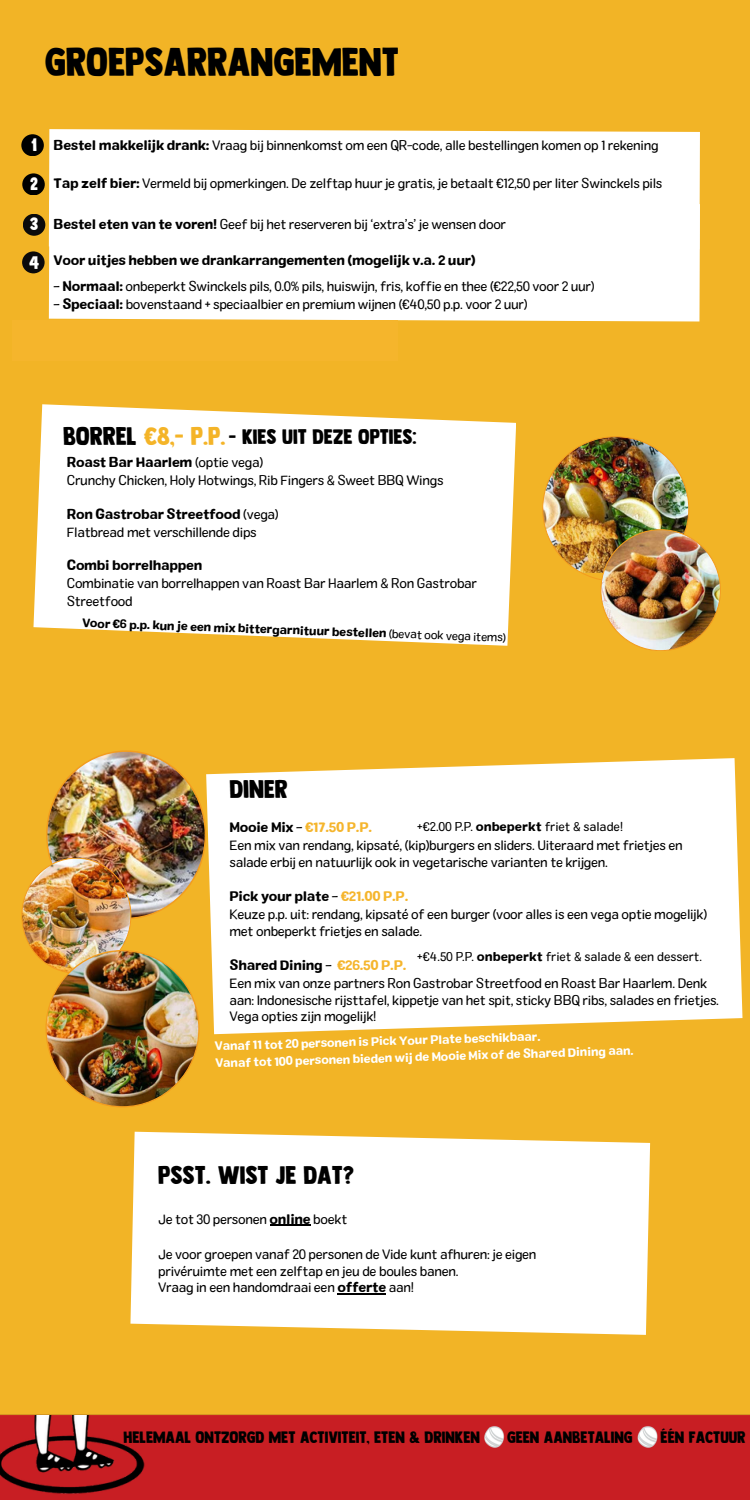
<style>
.page{position:relative;width:750px;height:1500px;background:#fff}
.page>*{position:absolute;margin:0;border:0;box-sizing:border-box;transform-origin:0 0}
.t1{font:40.05px "Longreach";color:#000}
.t2{font:25.5px "Longreach";color:#000}
.t3{font:25.5px "Longreach";color:#f4b428}
.t4{font:21px "Longreach";color:#000}
.t5{font:18px/39.3px "Longreach";color:#fff;text-align:justify}
.t6{font:16.5px "Longreach";color:#000}
.t7{font:13.5px/16.8px "Colby St Reg";letter-spacing:-.02em;color:#000}
.t8{font:700 13.5px "Colby";letter-spacing:-.02em;color:#000}
.t9{font:700 13.5px "Colby";letter-spacing:-.02em;color:#f5b52c}
.t10{font:12.45px "Colby St Reg";color:#000}
.t11{font:700 12px "Colby";color:#fff}
.t12{font:700 12px "Colby";color:#000}
.s1{font-family:"Colby";font-weight:700}
.s2{color:#000}
.s3{font-family:"Colby St Reg";font-weight:400}
.s4{color:#f5b52c}
</style>
<div class="page">
<div style="left:0;top:0;width:749px;height:1500px;background:#f2b426"></div>
<svg style="left:33px;top:404px;width:482px;height:242px;background:#fdf8ea"></svg>
<div style="left:0;top:1414px;width:749px;height:86px;background:#c81e23"></div>
<img style="left:542px;top:436px;width:178px;height:215px">
<div style="left:21px;top:134px;width:23px;height:22px;background:#000;border-radius:50%"></div>
<img style="left:21px;top:750px;width:185px;height:357px">
<div style="left:23px;top:214px;width:22px;height:22px;background:#0b0a0b;border-radius:50%"></div>
<div style="left:22px;top:173px;width:23px;height:22px;background:#000;border-radius:50%"></div>
<img style="left:0;top:1415px;width:151px;height:83px">
<div style="left:49px;top:129px;width:650px;height:72px;background:#fff"></div>
<div style="left:22px;top:251px;width:23px;height:22px;background:#0b0a0b;border-radius:50%"></div>
<svg style="left:206px;top:758px;width:536px;height:276px;background:#fef9ef"></svg>
<svg style="left:130px;top:1131px;width:519px;height:204px;background:#fdf8ec"></svg>
<div style="left:207px;top:1201px;width:225px;height:104px;background:#fff"></div>
<hr style="left:269px;top:1225px;width:41px;height:1px;background:#000">
<hr style="left:337px;top:1293px;width:49px;height:1px;background:#000">
<div style="left:271px;top:1233px;width:225px;height:9px;background:#fff"></div>
<div style="left:49px;top:201px;width:650px;height:120px;background:#fff"></div>
<h4 class="t1" style="left:45px;top:38px;width:355px">GROEPSARRANGEMENT</h4>
<p class="t5" style="left:29px;top:125px;width:12px">1<br>2<br>3<br>4</p>
<p class="t7" style="left:54px;top:136px;width:606px"><span class="s1">Bestel makkelijk drank:</span> Vraag bij binnenkomst om een QR-code, alle bestellingen komen op 1 rekening</p>
<p class="t7" style="left:54px;top:174px;width:610px"><span class="s1">Tap zelf bier:</span> Vermeld bij opmerkingen. De zelftap huur je gratis, je betaalt €12,50 per liter Swinckels pils</p>
<p class="t7" style="left:54px;top:215px;width:454px"><span class="s1">Bestel eten van te voren!</span> Geef bij het reserveren bij ‘extra’s’ je wensen door</p>
<p class="t8" style="left:54px;top:254px;width:423px">Voor uitjes hebben we drankarrangementen (mogelijk v.a. 2 uur)</p>
<p class="t7" style="left:54px;top:277px;width:542px"><span class="s1">- Normaal:</span> onbeperkt Swinckels pils, 0.0% pils, huiswijn, fris, koffie en thee (€22,50 voor 2 uur)</p>
<p class="t7" style="left:54px;top:295px;width:475px"><span class="s1">- Speciaal:</span> bovenstaand + speciaalbier en premium wijnen (€40,50 p.p. voor 2 uur)</p>
<p class="t3" style="left:63px;top:421px;width:164px"><span class="s2">BORREL</span> €8,- P.P.</p>
<p class="t4" style="left:229px;top:424px;width:189px">- KIES UIT DEZE OPTIES:</p>
<p class="t8" style="left:67px;top:456px;width:198px">Roast Bar Haarlem <span class="s3">(optie vega)</span></p>
<p class="t7" style="left:67px;top:471px;width:378px">Crunchy Chicken, Holy Hotwings, Rib Fingers &amp; Sweet BBQ Wings</p>
<p class="t8" style="left:67px;top:508px;width:213px">Ron Gastrobar Streetfood <span class="s3">(vega)</span></p>
<p class="t7" style="left:67px;top:523px;width:191px">Flatbread met verschillende dips</p>
<p class="t8" style="left:67px;top:560px;width:137px">Combi borrelhappen</p>
<p class="t7" style="left:67px;top:574px;width:411px;line-height:18px">Combinatie van borrelhappen van Roast Bar Haarlem &amp; Ron Gastrobar<br>Streetfood</p>
<p class="t12" style="left:82px;top:617px;width:425px;rotate:2deg">Voor €6 p.p. kun je een mix bittergarnituur bestellen <span class="s3">(bevat ook vega items)</span></p>
<p class="t2" style="left:229px;top:774px;width:60px">DINER</p>
<h2 class="t10" style="left:417px;top:818px;width:207px">+€2.00 P.P. <span class="s1">onbeperkt</span> friet &amp; salade!</h2>
<h3 class="t9" style="left:229px;top:821px;width:144px"><span class="s2">Mooie Mix -</span> €17.50 P.P.</h3>
<p class="t7" style="left:229px;top:836px;width:454px">Een mix van rendang, kipsaté, (kip)burgers en sliders. Uiteraard met frietjes en salade erbij en natuurlijk ook in vegetarische varianten te krijgen.</p>
<p class="t8" style="left:229px;top:890px;width:180px">Pick your plate - <span class="s4">€21.00 P.P.</span></p>
<p class="t7" style="left:229px;top:905px;width:479px">Keuze p.p. uit: rendang, kipsaté of een burger (voor alles is een vega optie mogelijk) met onbeperkt frietjes en salade.</p>
<p class="t8" style="left:229px;top:959px;width:178px">Shared Dining - <span class="s4">€26.50 P.P.</span></p>
<p class="t7" style="left:229px;top:974px;width:491px">Een mix van onze partners Ron Gastrobar Streetfood en Roast Bar Haarlem. Denk aan: Indonesische rijsttafel, kippetje van het spit, sticky BBQ ribs, salades en frietjes.<br>Vega opties zijn mogelijk!</p>
<p class="t10" style="left:417px;top:949px;width:286px">+€4.50 P.P. <span class="s1">onbeperkt</span> friet &amp; salade &amp; een dessert.</p>
<p class="t11" style="left:214px;top:1041px;width:327px;rotate:-2deg">Vanaf 11 tot 20 personen is Pick Your Plate beschikbaar.</p>
<p class="t11" style="left:215px;top:1059px;width:420px;rotate:-2deg">Vanaf tot 100 personen bieden wij de Mooie Mix of de Shared Dining aan.</p>
<p class="t2" style="left:158px;top:1160px;width:197px">PSST. WIST JE DAT?</p>
<p class="t7" style="left:158px;top:1210px;width:190px">Je tot 30 personen <span class="s1">online</span> boekt</p>
<p class="t7" style="left:158px;top:1245px;width:380px">Je voor groepen vanaf 20 personen de Vide kunt afhuren: je eigen privéruimte met een zelftap en jeu de boules banen.</p>
<h2 class="t7" style="left:158px;top:1278px;width:257px">Vraag in een handomdraai een <span class="s1">offerte</span> aan!</h2>
<p class="t6" style="left:124px;top:1427px;width:357px">HELEMAAL ONTZORGD MET ACTIVITEIT, ETEN &amp; DRINKEN</p>
<p class="t6" style="left:507px;top:1427px;width:127px">GEEN AANBETALING</p>
<p class="t6" style="left:660px;top:1427px;width:86px">ÉÉN FACTUUR</p>
</div>
